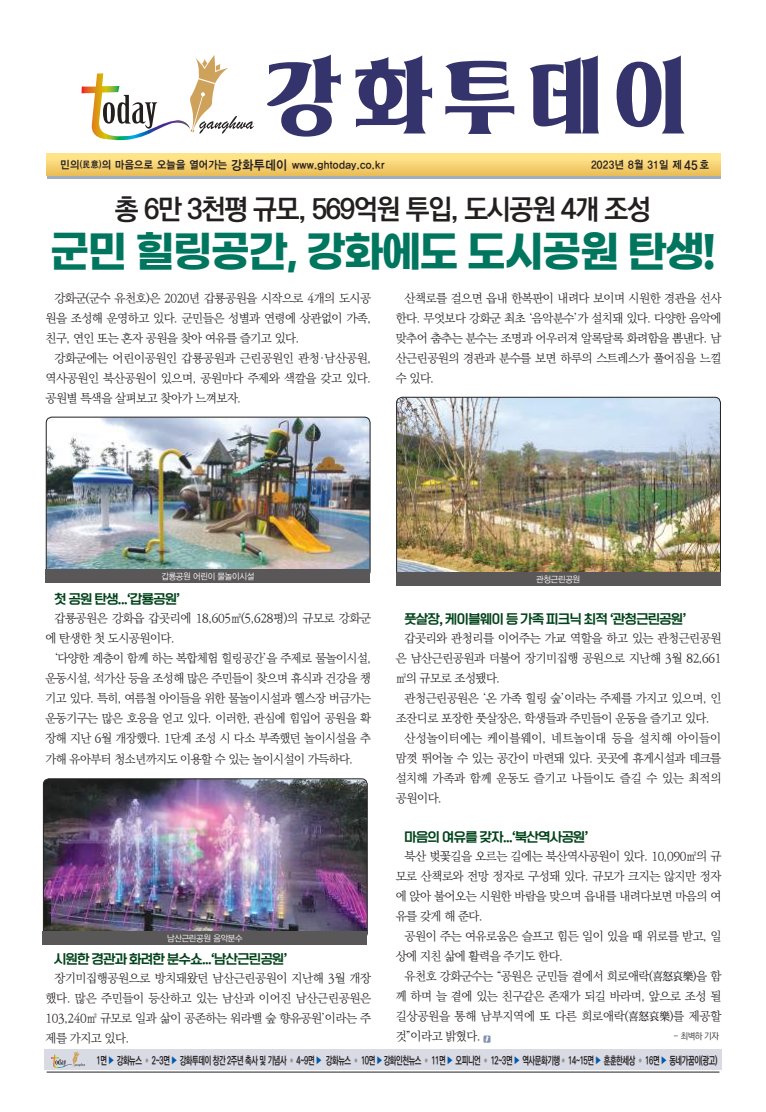
<style>
.page{position:relative;width:766px;height:1112px;background:#fff}
.page>*{position:absolute;margin:0;border:0;box-sizing:border-box;transform-origin:0 0}
.t1{font:43px "Gmarket Sans TTF Bold";letter-spacing:-.04em;color:#00765f;scale:.95 1}
.t2{font:700 28px "Ko Pub Dotum";letter-spacing:-.05em;color:#241f1f}
.t3{font:13px "ONE Mobile Title";letter-spacing:-.04em;color:#00431a}
.t4{font:300 12px/20px "Ko Pub Batang";letter-spacing:-.04em;color:#241f1f;text-align:justify}
.t5{font:300 12px "Ko Pub Batang";letter-spacing:.005em;color:#241f1f}
.t6{font:300 12px "Ko Pub Batang";letter-spacing:-.01em;color:#241f1f}
.t7{font:700 11px "Ko Pub Dotum";letter-spacing:-.05em;color:#241f1f;scale:.69 1}
.t8{font:11px "YDIYGO340";letter-spacing:.03em;color:#241f1f;scale:.91 1}
.t9{font:300 9px "Ko Pub Dotum";color:#241f1f}
.t10{font:8.8px "YDIYGO320";letter-spacing:-.03em;color:#fff;scale:.93 1}
.s1{font-size:9px}
.s2{font-size:13px}
.s3{font-weight:500;font-size:9px;color:#0059ab}
</style>
<div class="page">
<svg style="left:483px;top:1035px;width:7px;height:7px"></svg>
<svg style="left:81px;top:55px;width:173px;height:86px"></svg>
<svg style="left:267px;top:54px;width:73px;height:83px"></svg>
<svg style="left:355px;top:55px;width:77px;height:78px"></svg>
<svg style="left:445px;top:61px;width:69px;height:73px"></svg>
<svg style="left:530px;top:55px;width:68px;height:78px"></svg>
<svg style="left:616px;top:55px;width:68px;height:78px"></svg>
<hr style="left:47px;top:1071px;width:672px;height:1px;background:#241f1f">
<hr style="left:47px;top:175px;width:673px;height:3px;background:#a1aebf">
<svg style="left:47px;top:154px;width:673px;height:21px;background:#f6d375"></svg>
<div style="left:44px;top:1048px;width:677px;height:21px;background:#d8dae4"></div>
<svg style="left:51px;top:1051px;width:34px;height:16px"></svg>
<img style="left:46px;top:417px;width:324px;height:152px">
<div style="left:46px;top:417px;width:324px;height:159px;border:1px solid #241f1f;border-radius:6px"></div>
<div style="left:45px;top:569px;width:325px;height:14px;background:#5a5758"></div>
<img style="left:396px;top:397px;width:324px;height:175px">
<div style="left:396px;top:397px;width:324px;height:182px;border:1px solid #241f1f;border-radius:6px"></div>
<div style="left:395px;top:572px;width:325px;height:14px;background:#5a5758"></div>
<img style="left:44px;top:778px;width:323px;height:152px">
<div style="left:43px;top:778px;width:324px;height:160px;border:1px solid #241f1f;border-radius:6px"></div>
<div style="left:43px;top:930px;width:324px;height:14px;background:#5a5758"></div>
<p class="t8" style="left:61px;top:158px;width:357px">민의<span class="s1">(民意)</span>의 마음으로 오늘을 열어가는 <span class="s2">강화투데이</span> www.ghtoday.co.kr</p>
<p class="t8" style="left:591px;top:158px;width:131px">2023년 8월 31일 제 <span class="s2">45</span> 호</p>
<h2 class="t2" style="left:115px;top:195px;width:537px">총 6만 3천평 규모, 569억원 투입, 도시공원 4개 조성</h2>
<h1 class="t1" style="left:50px;top:228px;width:702px">군민 힐링공간, 강화에도 도시공원 탄생!</h1>
<p class="t4" style="left:45px;top:288px;width:327px;text-indent:9px">강화군(군수 유천호)은 2020년 갑룡공원을 시작으로 4개의 도시공 원을 조성해 운영하고 있다. 군민들은 성별과 연령에 상관없이 가족, 친구, 연인 또는 혼자 공원을 찾아 여유를 즐기고 있다.</p>
<p class="t4" style="left:45px;top:348px;width:327px;text-indent:9px">강화군에는 어린이공원인 갑룡공원과 근린공원인 관청·남산공원, 역사공원인 북산공원이 있으며, 공원마다 주제와 색깔을 갖고 있다. 공원별 특색을 살펴보고 찾아가 느껴보자.</p>
<p class="t4" style="left:395px;top:288px;width:327px;text-indent:9px">산책로를 걸으면 읍내 한복판이 내려다 보이며 시원한 경관을 선사 한다. 무엇보다 강화군 최초 ‘음악분수’가 설치돼 있다. 다양한 음악에 맞추어 춤추는 분수는 조명과 어우러져 알록달록 화려함을 뽐낸다. 남 산근린공원의 경관과 분수를 보면 하루의 스트레스가 풀어짐을 느낄 수 있다.</p>
<p class="t10" style="left:161px;top:571px;width:101px">갑룡공원 어린이 물놀이시설</p>
<p class="t10" style="left:536px;top:574px;width:49px">관청근린공원</p>
<p class="t3" style="left:54px;top:591px;width:127px">첫 공원 탄생...‘갑룡공원’</p>
<p class="t4" style="left:45px;top:608px;width:327px;text-indent:9px">갑룡공원은 강화읍 갑곳리에 18,605㎡(5,628평)의 규모로 강화군 에 탄생한 첫 도시공원이다.</p>
<p class="t4" style="left:45px;top:648px;width:327px;text-indent:9px">‘다양한 계층이 함께 하는 복합체험 힐링공간’을 주제로 물놀이시설, 운동시설, 석가산 등을 조성해 많은 주민들이 찾으며 휴식과 건강을 챙 기고 있다. 특히, 여름철 아이들을 위한 물놀이시설과 헬스장 버금가는 운동기구는 많은 호응을 얻고 있다. 이러한, 관심에 힘입어 공원을 확 장해 지난 6월 개장했다. 1단계 조성 시 다소 부족했던 놀이시설을 추 가해 유아부터 청소년까지도 이용할 수 있는 놀이시설이 가득하다.</p>
<p class="t10" style="left:167px;top:933px;width:83px">남산근린공원 음악분수</p>
<p class="t3" style="left:54px;top:951px;width:234px">시원한 경관과 화려한 분수쇼...‘남산근린공원’</p>
<p class="t4" style="left:45px;top:968px;width:327px;text-indent:9px">장기미집행공원으로 방치돼왔던 남산근린공원이 지난해 3월 개장 했다. 많은 주민들이 등산하고 있는 남산과 이어진 남산근린공원은 103,240㎡ 규모로 일과 삶이 공존하는 워라밸 숲 향유공원’이라는 주 제를 가지고 있다.</p>
<p class="t3" style="left:404px;top:611px;width:283px">풋살장, 케이블웨이 등 가족 피크닉 최적 ‘관청근린공원’</p>
<p class="t4" style="left:395px;top:628px;width:327px;text-indent:9px">갑곳리와 관청리를 이어주는 가교 역할을 하고 있는 관청근린공원 은 남산근린공원과 더불어 장기미집행 공원으로 지난해 3월 82,661㎡의 규모로 조성됐다.</p>
<p class="t4" style="left:404px;top:688px;width:318px">관청근린공원은 ‘온 가족 힐링 숲’이라는 주제를 가지고 있으며, 인</p>
<p class="t4" style="left:395px;top:708px;width:315px">조잔디로 포장한 풋살장은, 학생들과 주민들이 운동을 즐기고 있다.</p>
<p class="t5" style="left:404px;top:732px;width:318px">산성놀이터에는 케이블웨이, 네트놀이대 등을 설치해 아이들이</p>
<p class="t4" style="left:395px;top:748px;width:327px">맘껏 뛰어놀 수 있는 공간이 마련돼 있다. 곳곳에 휴게시설과 데크를</p>
<p class="t6" style="left:395px;top:772px;width:327px">설치해 가족과 함께 운동도 즐기고 나들이도 즐길 수 있는 최적의</p>
<p class="t4" style="left:395px;top:788px;width:48px">공원이다.</p>
<p class="t3" style="left:404px;top:829px;width:185px">마음의 여유를 갖자...‘북산역사공원’</p>
<p class="t4" style="left:395px;top:846px;width:327px;text-indent:9px">북산 벚꽃길을 오르는 길에는 북산역사공원이 있다. 10,090㎡의 규 모로 산책로와 전망 정자로 구성돼 있다. 규모가 크지는 않지만 정자 에 앉아 불어오는 시원한 바람을 맞으며 읍내를 내려다보면 마음의 여 유를 갖게 해 준다.</p>
<p class="t4" style="left:395px;top:926px;width:327px;text-indent:9px">공원이 주는 여유로움은 슬프고 힘든 일이 있을 때 위로를 받고, 일 상에 지친 삶에 활력을 주기도 한다.</p>
<p class="t4" style="left:395px;top:966px;width:327px;text-indent:9px">유천호 강화군수는 “공원은 군민들 곁에서 희로애락(喜怒哀樂)을 함 께 하며 늘 곁에 있는 친구같은 존재가 되길 바라며, 앞으로 조성 될 길상공원을 통해 남부지역에 또 다른 희로애락(喜怒哀樂)를 제공할 것”이라고 밝혔다.</p>
<p class="t9" style="left:673px;top:1031px;width:47px">- 최벽하 기자</p>
<p class="t7" style="left:96px;top:1054px;width:901px">1면 <span class="s3">▶</span> 강화뉴스 <sup>●</sup> 2~3면 <span class="s3">▶</span> 강화투데이 창간 2주년 축사 및 기념사 <sup>●</sup> 4~9면 <span class="s3">▶</span> 강화뉴스 <sup>●</sup> 10면 <span class="s3">▶</span> 강화인천뉴스 <sup>●</sup> 11면 <span class="s3">▶</span> 오피니언 <sup>●</sup> 12~3면 <span class="s3">▶</span> 역사문화기행 <sup>●</sup> 14~15면 <span class="s3">▶</span> 훈훈한세상 <sup>●</sup> 16면 <span class="s3">▶</span> 동네가꿈이(광고)</p>
</div>
